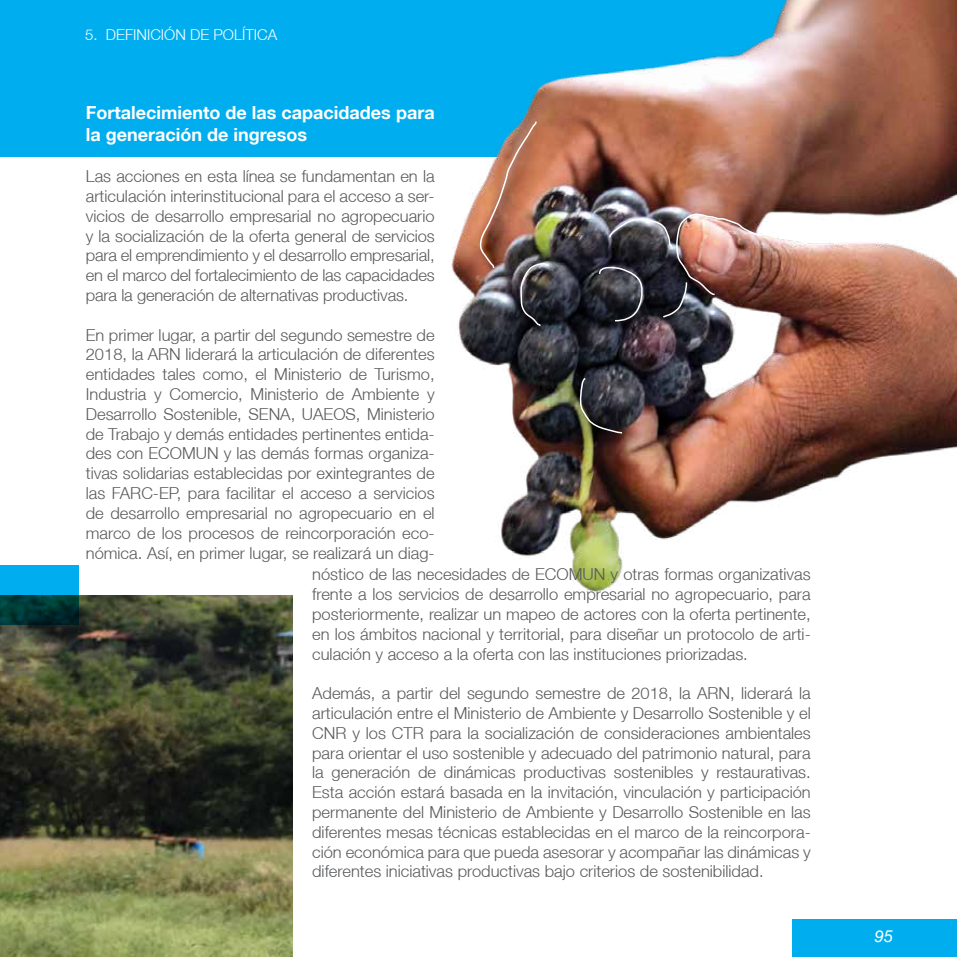
<style>
.page{position:relative;width:957px;height:957px;background:#fff}
.page>*{position:absolute;margin:0;border:0;box-sizing:border-box;transform-origin:0 0}
.t1{font:700 18px/21.6px "Helvetica Neue LT";color:#fff}
.t2{font:300 16.5px/19.8px "Helvetica Neue LT";color:#58595b;text-align:justify}
.t3{font:italic 16.5px "Helvetica Neue LT";color:#fff}
.t4{font:300 15px "Helvetica Neue LT";color:#fff}
</style>
<div class="page">
<div style="left:792px;top:918px;width:165px;height:39px;background:#00aeef"></div>
<div style="left:0;top:0;width:957px;height:156px;background:#00aeef"></div>
<img style="left:417px;top:0;width:540px;height:593px">
<img style="left:0;top:595px;width:292px;height:362px">
<svg style="left:0;top:565px;width:78px;height:60px;background:#007090"></svg>
<svg style="left:579px;top:377px;width:44px;height:57px;background:#3f4040"></svg>
<img style="left:598px;top:212px;width:164px;height:110px">
<img style="left:480px;top:120px;width:70px;height:208px">
<p class="t4" style="left:85px;top:26px;width:193px">5. DEFINICIÓN DE POLÍTICA</p>
<p class="t1" style="left:86px;top:102px;width:350px">Fortalecimiento de las capacidades para la generación de ingresos</p>
<p class="t2" style="left:86px;top:166px;width:350px">Las acciones en esta línea se fundamentan en la articulación interinstitucional para el acceso a ser&shy;vicios de desarrollo empresarial no agropecuario y la socialización de la oferta general de servicios para el emprendimiento y el desarrollo empresarial, en el marco del fortalecimiento de las capacidades para la generación de alternativas productivas.</p>
<p class="t2" style="left:86px;top:324px;width:350px">En primer lugar, a partir del segundo semestre de 2018, la ARN liderará la articulación de diferentes entidades tales como, el Ministerio de Turismo, Industria y Comercio, Ministerio de Ambiente y Desarrollo Sostenible, SENA, UAEOS, Ministerio de Trabajo y demás entidades pertinentes entida&shy;des con ECOMUN y las demás formas organiza&shy;tivas solidarias establecidas por exintegrantes de las FARC-EP, para facilitar el acceso a servicios de desarrollo empresarial no agropecuario en el marco de los procesos de reincorporación eco&shy;nómica. Así, en primer lugar, se realizará un diag-</p>
<p class="t2" style="left:312px;top:564px;width:500px">nóstico de las necesidades de ECOMUN y otras formas organizativas frente a los servicios de desarrollo empresarial no agropecuario, para posteriormente, realizar un mapeo de actores con la oferta pertinente, en los ámbitos nacional y territorial, para diseñar un protocolo de arti&shy;culación y acceso a la oferta con las instituciones priorizadas.</p>
<p class="t2" style="left:312px;top:683px;width:500px">Además, a partir del segundo semestre de 2018, la ARN, liderará la articulación entre el Ministerio de Ambiente y Desarrollo Sostenible y el CNR y los CTR para la socialización de consideraciones ambientales para orientar el uso sostenible y adecuado del patrimonio natural, para la generación de dinámicas productivas sostenibles y restaurativas.<br>Esta acción estará basada en la invitación, vinculación y participación permanente del Ministerio de Ambiente y Desarrollo Sostenible en las diferentes mesas técnicas establecidas en el marco de la reincorpora&shy;ción económica para que pueda asesorar y acompañar las dinámicas y diferentes iniciativas productivas bajo criterios de sostenibilidad.</p>
<p class="t3" style="left:875px;top:926px;width:20px">95</p>
</div>
